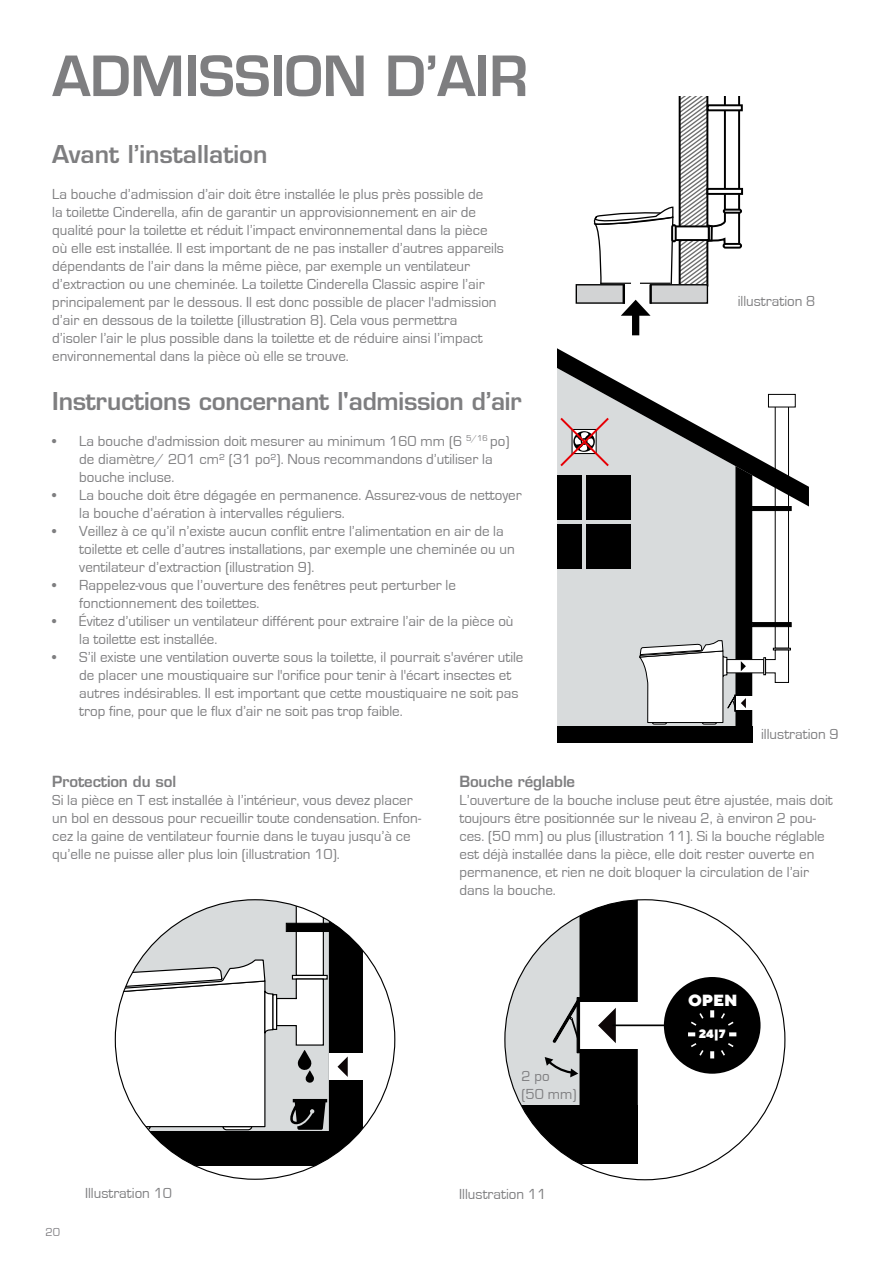
<style>
.page{position:relative;width:893px;height:1263px;background:#fff}
.page>*{position:absolute;margin:0;border:0;box-sizing:border-box;transform-origin:0 0}
.t1{font:600 54px "Eurostile";letter-spacing:-.01em;color:#7e7e80}
.t2{font:600 24px "Eurostile";letter-spacing:-.01em;color:#7e7e80}
.t3{font:900 16.2px "TT Norms";color:#fff}
.t4{font:15px/18px "Eurostile";color:#7e7e80}
.t5{font:600 15px "Eurostile";letter-spacing:-.01em;color:#7e7e80}
.t6{font:900 12px "TT Norms";color:#fff}
.t7{font:12px "Eurostile";color:#818084}
</style>
<div class="page">
<div style="left:664px;top:977px;width:96px;height:97px;background:#000;border-radius:50%"></div>
<svg style="left:688px;top:1010px;width:48px;height:48px"></svg>
<svg style="left:521px;top:1106px;width:117px;height:58px;fill:#000"></svg>
<hr style="left:613px;top:1024px;width:54px;height:2px;background:#000">
<svg style="left:151px;top:1134px;width:208px;height:31px;fill:#000"></svg>
<svg style="left:115px;top:900px;width:248px;height:234px"></svg>
<div style="left:576px;top:285px;width:131px;height:18px;background:#d2d3d4"></div>
<div style="left:576px;top:284px;width:132px;height:20px;border:1px solid #000"></div>
<div style="left:706px;top:188px;width:37px;height:7px;border:2px solid #000"></div>
<div style="left:723px;top:209px;width:19px;height:5px;border:2px solid #000;border-radius:2px"></div>
<div style="left:707px;top:104px;width:36px;height:7px;border:2px solid #000"></div>
<div style="left:723px;top:243px;width:19px;height:6px;border:2px solid #000;border-radius:2px"></div>
<div style="left:632px;top:310px;width:7px;height:25px;background:#000"></div>
<svg style="left:584px;top:96px;width:157px;height:220px"></svg>
<div style="left:557px;top:726px;width:195px;height:17px;background:#000"></div>
<svg style="left:557px;top:348px;width:252px;height:378px"></svg>
<svg style="left:505px;top:900px;width:133px;height:206px"></svg>
<h1 class="t1" style="left:52px;top:42px;width:478px">ADMISSION D’AIR</h1>
<h2 class="t2" style="left:52px;top:139px;width:217px">Avant l’installation</h2>
<p class="t4" style="left:52px;top:185px;width:453px">La bouche d’admission d’air doit être installée le plus près possible de<br>la toilette Cinderella, afin de garantir un approvisionnement en air de qualité pour la toilette et réduit l’impact environnemental dans la pièce où elle est installée. Il est important de ne pas installer d’autres appareils dépendants de l’air dans la même pièce, par exemple un ventilateur d’extraction ou une cheminée. La toilette Cinderella Classic aspire l’air principalement par le dessous. Il est donc possible de placer l'admission d’air en dessous de la toilette (illustration 8). Cela vous permettra d’isoler l’air le plus possible dans la toilette et de réduire ainsi l’impact environnemental dans la pièce où elle se trouve.</p>
<h2 class="t2" style="left:52px;top:386px;width:471px">Instructions concernant l'admission d’air</h2>
<p class="t4" style="left:79px;top:433px;width:432px;text-indent:-27px">• La bouche d'admission doit mesurer au minimum 160 mm (6 <sup>5/16</sup> po) de diamètre/ 201 cm² (31 po²). Nous recommandons d’utiliser la bouche incluse.</p>
<p class="t4" style="left:79px;top:487px;width:444px;text-indent:-27px">• La bouche doit être dégagée en permanence. Assurez-vous de nettoyer la bouche d’aération à intervalles réguliers.</p>
<p class="t4" style="left:79px;top:523px;width:437px;text-indent:-27px">• Veillez à ce qu’il n’existe aucun conflit entre l’alimentation en air de la toilette et celle d’autres installations, par exemple une cheminée ou un ventilateur d’extraction (illustration 9).</p>
<p class="t4" style="left:79px;top:577px;width:378px;text-indent:-27px">• Rappelez-vous que l’ouverture des fenêtres peut perturber le fonctionnement des toilettes.</p>
<p class="t4" style="left:79px;top:613px;width:436px;text-indent:-27px">• Évitez d’utiliser un ventilateur différent pour extraire l’air de la pièce où la toilette est installée.</p>
<p class="t4" style="left:79px;top:649px;width:446px;text-indent:-27px">• S’il existe une ventilation ouverte sous la toilette, il pourrait s'avérer utile de placer une moustiquaire sur l'orifice pour tenir à l'écart insectes et autres indésirables. Il est important que cette moustiquaire ne soit pas trop fine, pour que le flux d’air ne soit pas trop faible.</p>
<p class="t4" style="left:738px;top:292px;width:79px">illustration 8</p>
<p class="t4" style="left:761px;top:726px;width:79px">illustration 9</p>
<p class="t5" style="left:52px;top:772px;width:125px">Protection du sol</p>
<p class="t4" style="left:52px;top:791px;width:370px">Si la pièce en T est installée à l’intérieur, vous devez placer un bol en dessous pour recueillir toute condensation. Enfon&shy;cez la gaine de ventilateur fournie dans le tuyau jusqu’à ce qu’elle ne puisse aller plus loin (illustration 10).</p>
<p class="t5" style="left:459px;top:772px;width:117px">Bouche réglable</p>
<p class="t4" style="left:459px;top:791px;width:375px">L’ouverture de la bouche incluse peut être ajustée, mais doit toujours être positionnée sur le niveau 2, à environ 2 pou&shy;ces. (50 mm) ou plus (illustration 11). Si la bouche réglable est déjà installée dans la pièce, elle doit rester ouverte en permanence, et rien ne doit bloquer la circulation de l’air dans la bouche.</p>
<p class="t7" style="left:45px;top:1225px;width:16px">20</p>
<p class="t4" style="left:85px;top:1185px;width:89px">Illustration 10</p>
<p class="t4" style="left:521px;top:1067px;width:57px">2 po<br>(50 mm)</p>
<p class="t4" style="left:459px;top:1185px;width:89px">Illustration 11</p>
<p class="t3" style="left:688px;top:990px;width:51px">OPEN</p>
<p class="t6" style="left:699px;top:1026px;width:28px">24|7</p>
</div>
